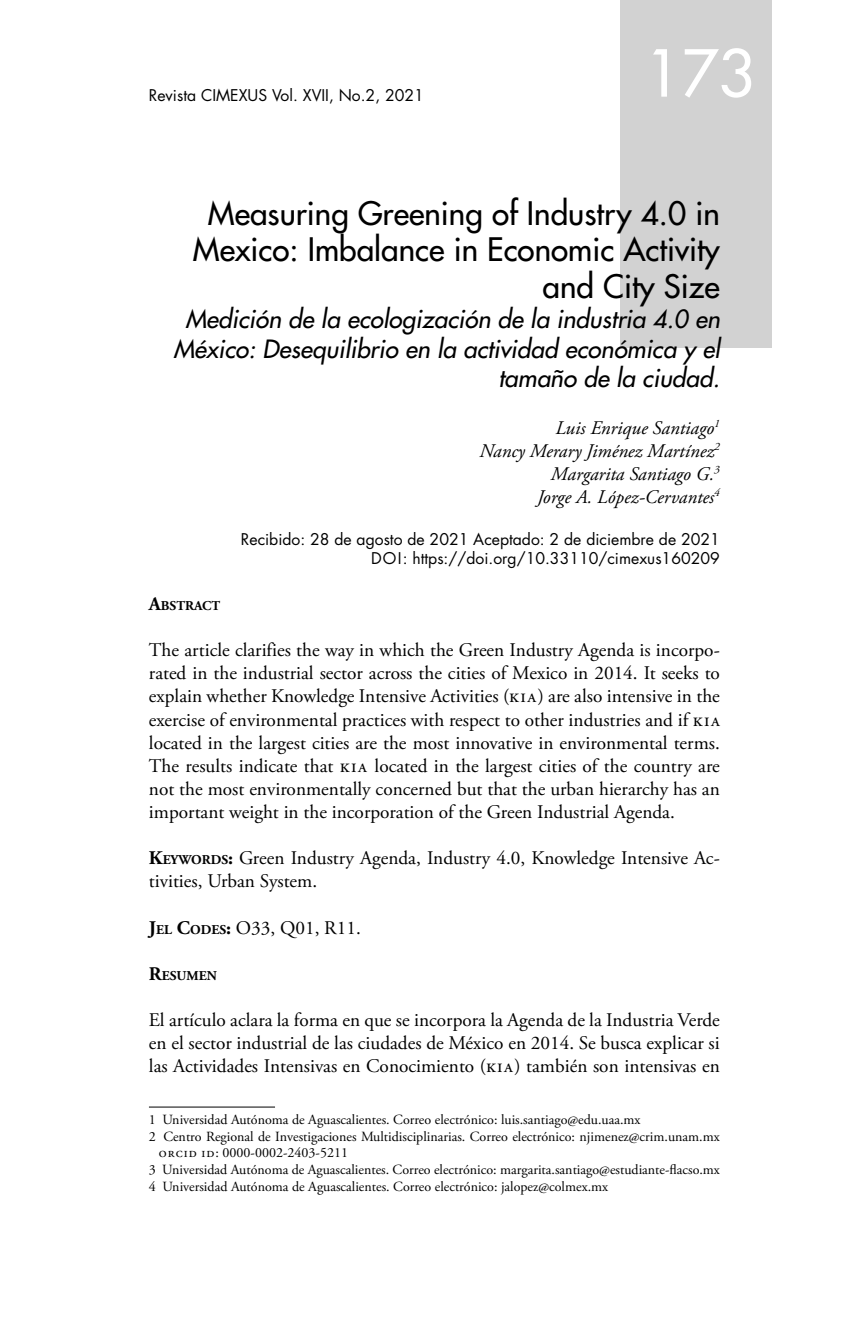
<style>
.page{position:relative;width:844px;height:1340px;background:#fff}
.page>*{position:absolute;margin:0;border:0;box-sizing:border-box;transform-origin:0 0}
.t1{font:500 63px "Futura Std";color:#fff}
.TÍTULOS{font:500 31.5px/36.8px "Futura Std";color:#000;text-align:right}
.Titulos_INGLES{font:italic 500 24.5px/29.8px "Futura Std";color:#000;text-align:right}
.SubTITULOS{font:19.25px/23.1px "Adobe Garamond Pro";color:#000;text-align:justify}
.Autores{font:italic 19.25px "Adobe Garamond Pro";color:#000}
.Recibido-Aceptado{font:15.75px "Futura Std";color:#000}
.NOTA_pie{font:14px/16.8px "Adobe Garamond Pro";color:#000}
.SubTITULOS-2{font:700 13.47px "Adobe Garamond Pro";color:#000}
.s1{font-size:19.25px}
.s2{font-weight:700}
.s3{font-weight:700;font-size:13.47px}
</style>
<div class="page">
<div style="left:620px;top:0;width:151px;height:347px;background:#d2d2d2"></div>
<hr style="left:149px;top:1106px;width:126px;height:1px;background:#000">
<p class="Recibido-Aceptado" style="left:149px;top:85px;width:276px">Revista CIMEXUS Vol. XVII, No.2, 2021</p>
<h1 class="t1" style="left:645px;top:34px;width:111px">173</h1>
<p class="TÍTULOS" style="left:193px;top:195px;width:528px">Measuring Greening of Industry 4.0 in<br>Mexico: Imbalance in Economic Activity and City Size</p>
<p class="Titulos_INGLES" style="left:173px;top:304px;width:548px">Medición de la ecologización de la industria 4.0 en<br>México: Desequilibrio en la actividad económica y el tamaño de la ciudad.</p>
<p class="Autores" style="left:555px;top:416px;width:166px">Luis Enrique Santiago<sup>1</sup></p>
<p class="Autores" style="left:479px;top:439px;width:242px">Nancy Merary Jiménez Martínez<sup>2</sup></p>
<p class="Autores" style="left:550px;top:462px;width:170px">Margarita Santiago G.<sup>3</sup></p>
<p class="Autores" style="left:537px;top:485px;width:184px">Jorge A. López-Cervantes<sup>4</sup></p>
<p class="Recibido-Aceptado" style="left:241px;top:529px;width:480px">Recibido: 28 de agosto de 2021 Aceptado: 2 de diciembre de 2021</p>
<p class="Recibido-Aceptado" style="left:371px;top:548px;width:350px">DOI: https://doi.org/10.33110/cimexus160209</p>
<p class="SubTITULOS-2" style="left:149px;top:598px;width:73px"><span class="s1">A</span>BSTRACT</p>
<p class="SubTITULOS" style="left:149px;top:639px;width:572px">The article clarifies the way in which the Green Industry Agenda is incorpo&shy;rated in the industrial sector across the cities of Mexico in 2014. It seeks to explain whether Knowledge Intensive Activities (KIA) are also intensive in the exercise of environmental practices with respect to other industries and if KIA located in the largest cities are the most innovative in environmental terms.<br>The results indicate that KIA located in the largest cities of the country are not the most environmentally concerned but that the urban hierarchy has an important weight in the incorporation of the Green Industrial Agenda.</p>
<p class="SubTITULOS" style="left:149px;top:847px;width:572px"><span class="s2">K</span><span class="s3">EYWORDS</span><span class="s2">:</span> Green Industry Agenda, Industry 4.0, Knowledge Intensive Ac&shy;tivities, Urban System.</p>
<p class="SubTITULOS" style="left:149px;top:916px;width:213px"><span class="s2">J</span><span class="s3">EL</span> <span class="s2">C</span><span class="s3">ODES</span><span class="s2">:</span> O33, Q01, R11.</p>
<p class="SubTITULOS-2" style="left:149px;top:967px;width:69px"><span class="s1">R</span>ESUMEN</p>
<p class="SubTITULOS" style="left:149px;top:1009px;width:572px">El artículo aclara la forma en que se incorpora la Agenda de la Industria Verde en el sector industrial de las ciudades de México en 2014. Se busca explicar si las Actividades Intensivas en Conocimiento (KIA) también son intensivas en</p>
<p class="NOTA_pie" style="left:149px;top:1111px;width:493px">1 Universidad Autónoma de Aguascalientes. Correo electrónico: luis.santiago@edu.uaa.mx</p>
<p class="NOTA_pie" style="left:159px;top:1128px;width:562px;text-indent:-10px">2 Centro Regional de Investigaciones Multidisciplinarias. Correo electrónico: njimenez@crim.unam.mx<br>ORCID ID: 0000-0002-2403-5211</p>
<p class="NOTA_pie" style="left:149px;top:1161px;width:572px">3 Universidad Autónoma de Aguascalientes. Correo electrónico: margarita.santiago@estudiante-flacso.mx</p>
<p class="NOTA_pie" style="left:149px;top:1178px;width:461px">4 Universidad Autónoma de Aguascalientes. Correo electrónico: jalopez@colmex.mx</p>
</div>
